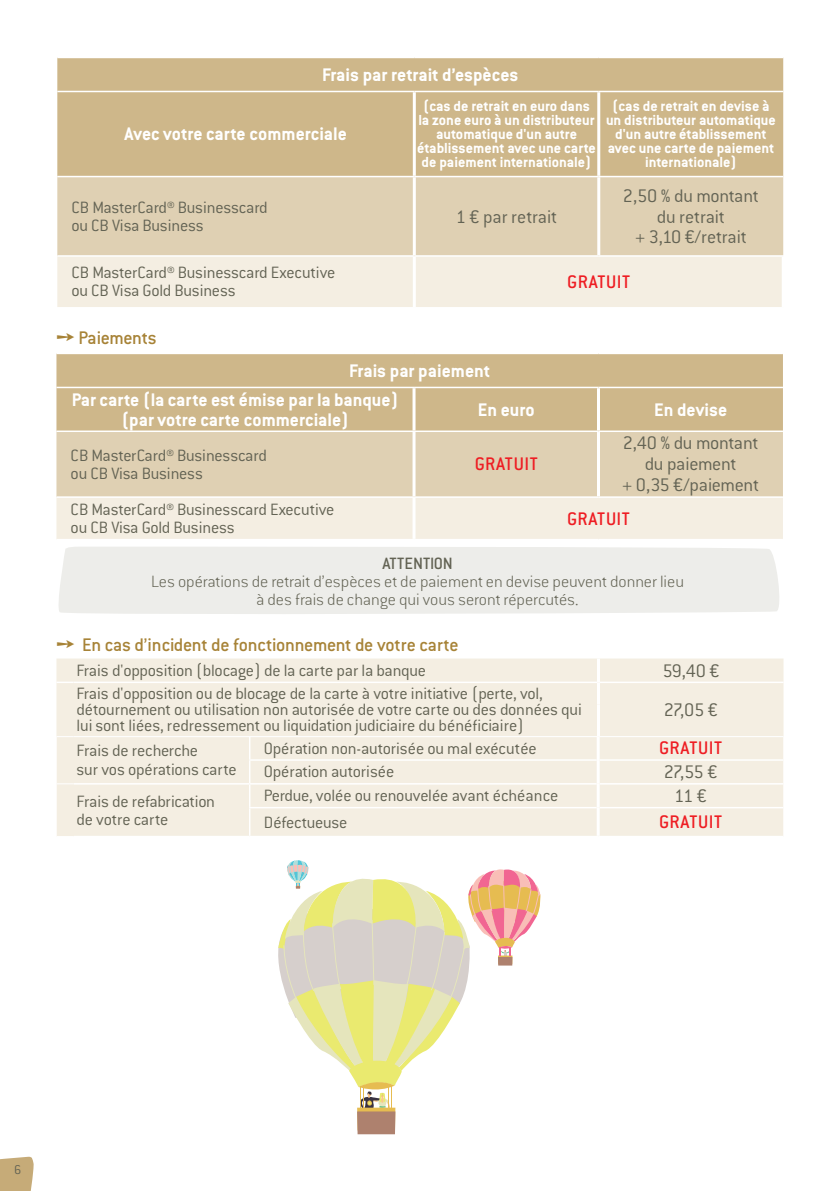
<style>
.page{position:relative;width:840px;height:1191px;background:#fff}
.page>*{position:absolute;margin:0;border:0;box-sizing:border-box;transform-origin:0 0}
.t1{font:700 20px/29px "Conduit ITC";color:#fff}
.t2{font:300 20px/21px "Conduit ITC";letter-spacing:-.015em;color:#636354;text-align:center}
.t3{font:500 20px "Conduit ITC";letter-spacing:-.015em;color:#a78337}
.t4{font:500 20px "Conduit ITC";letter-spacing:.025em;color:#ee1d23}
.t5{font:300 18px/18px "Conduit ITC";letter-spacing:-.015em;color:#636354}
.t6{font:200 18px/18px "Conduit ITC";color:#636354;text-align:center}
.t7{font:500 18px "Conduit ITC";color:#636354}
.t8{font:700 16px/14px "Conduit ITC";color:#fff;text-align:center}
.t9{font:300 14px "Conduit ITC";color:#636354}
</style>
<div class="page">
<svg style="left:0;top:1156px;width:34px;height:35px"></svg>
<div style="left:58px;top:547px;width:721px;height:67px;background:#ededea"></div>
<div style="left:57px;top:737px;width:725px;height:99px;background:#f4eee2"></div>
<hr style="left:249px;top:759px;width:347px;height:1px;background:#fff">
<hr style="left:599px;top:759px;width:183px;height:1px;background:#fff">
<hr style="left:74px;top:783px;width:175px;height:1px;background:#fff">
<hr style="left:249px;top:783px;width:347px;height:1px;background:#fff">
<hr style="left:599px;top:783px;width:183px;height:1px;background:#fff">
<hr style="left:249px;top:807px;width:347px;height:1px;background:#fff">
<hr style="left:599px;top:807px;width:183px;height:1px;background:#fff">
<hr style="left:596px;top:737px;width:3px;height:23px;background:#fff">
<hr style="left:596px;top:760px;width:3px;height:24px;background:#fff">
<hr style="left:596px;top:784px;width:3px;height:23px;background:#fff">
<hr style="left:596px;top:807px;width:3px;height:29px;background:#fff">
<svg style="left:249px;top:737px;width:1px;height:99px"></svg>
<svg style="left:57px;top:783px;width:17px;height:1px"></svg>
<div style="left:56px;top:354px;width:726px;height:76px;background:#ceb78a"></div>
<div style="left:56px;top:432px;width:726px;height:64px;background:#dfd0b3"></div>
<div style="left:56px;top:498px;width:726px;height:41px;background:#f4eee2"></div>
<hr style="left:412px;top:388px;width:3px;height:42px;background:#fff">
<hr style="left:596px;top:388px;width:3px;height:42px;background:#fff">
<hr style="left:412px;top:432px;width:3px;height:64px;background:#fff">
<hr style="left:596px;top:432px;width:3px;height:64px;background:#fff">
<hr style="left:412px;top:498px;width:3px;height:41px;background:#fff">
<hr style="left:414px;top:387px;width:184px;height:1px;background:#fff">
<hr style="left:56px;top:387px;width:358px;height:1px;background:#fff">
<hr style="left:598px;top:387px;width:184px;height:1px;background:#fff">
<div style="left:57px;top:58px;width:725px;height:118px;background:#ceb78a"></div>
<div style="left:57px;top:177px;width:725px;height:78px;background:#dfd0b3"></div>
<div style="left:57px;top:257px;width:724px;height:50px;background:#f4eee2"></div>
<hr style="left:412px;top:92px;width:3px;height:84px;background:#fff">
<hr style="left:597px;top:92px;width:3px;height:84px;background:#fff">
<hr style="left:412px;top:177px;width:3px;height:78px;background:#fff">
<hr style="left:597px;top:177px;width:3px;height:78px;background:#fff">
<hr style="left:412px;top:257px;width:3px;height:50px;background:#fff">
<hr style="left:414px;top:91px;width:184px;height:1px;background:#fff">
<hr style="left:598px;top:91px;width:184px;height:1px;background:#fff">
<hr style="left:57px;top:91px;width:357px;height:1px;background:#fff">
<div style="left:56px;top:658px;width:727px;height:78px;background:#f4eee2"></div>
<hr style="left:73px;top:681px;width:523px;height:2px;background:#fff">
<hr style="left:599px;top:681px;width:184px;height:2px;background:#fff">
<hr style="left:596px;top:658px;width:3px;height:24px;background:#fff">
<hr style="left:596px;top:682px;width:3px;height:22px;background:#fff">
<hr style="left:596px;top:704px;width:3px;height:32px;background:#fff">
<svg style="left:56px;top:681px;width:17px;height:2px"></svg>
<div style="left:357px;top:1111px;width:38px;height:23px;background:#ae816e"></div>
<svg style="left:278px;top:860px;width:263px;height:270px"></svg>
<p class="t1" style="left:322px;top:59px;width:198px">Frais par retrait d’espèces</p>
<p class="t1" style="left:125px;top:119px;width:224px">Avec votre carte commerciale</p>
<p class="t8" style="left:417px;top:98px;width:180px">(cas de retrait en euro dans la zone euro à un distributeur automatique d'un autre établissement avec une carte de paiement internationale)</p>
<p class="t8" style="left:605px;top:98px;width:171px">(cas de retrait en devise à un distributeur automatique d'un autre établissement avec une carte de paiement internationale)</p>
<p class="t5" style="left:71px;top:198px;width:198px">CB MasterCard® Businesscard ou CB Visa Business</p>
<p class="t2" style="left:455px;top:205px;width:103px">1 € par retrait</p>
<p class="t2" style="left:622px;top:186px;width:138px;line-height:20px">2,50 % du montant du retrait<br>+ 3,10 €/retrait</p>
<p class="t5" style="left:71px;top:263px;width:265px">CB MasterCard® Businesscard Executive ou CB Visa Gold Business</p>
<p class="t4" style="left:567px;top:269px;width:64px">GRATUIT</p>
<p class="t3" style="left:78px;top:326px;width:80px">Paiements</p>
<p class="t1" style="left:72px;top:355px;width:419px;text-indent:277px">Frais par paiement<br>Par carte (la carte est émise par la banque)</p>
<p class="t1" style="left:121px;top:404px;width:229px">(par votre carte commerciale)</p>
<p class="t1" style="left:477px;top:394px;width:58px">En euro</p>
<p class="t1" style="left:654px;top:394px;width:74px">En devise</p>
<p class="t5" style="left:71px;top:445px;width:198px">CB MasterCard® Businesscard ou CB Visa Business</p>
<p class="t4" style="left:474px;top:452px;width:64px">GRATUIT</p>
<p class="t2" style="left:622px;top:432px;width:138px">2,40 % du montant du paiement<br>+ 0,35 €/paiement</p>
<p class="t5" style="left:71px;top:500px;width:265px">CB MasterCard® Businesscard Executive ou CB Visa Gold Business</p>
<p class="t4" style="left:566px;top:506px;width:64px">GRATUIT</p>
<p class="t7" style="left:382px;top:553px;width:16px">Attention</p>
<p class="t6" style="left:151px;top:572px;width:534px">Les opérations de retrait d’espèces et de paiement en devise peuvent donner lieu à des frais de change qui vous seront répercutés.</p>
<p class="t3" style="left:82px;top:632px;width:378px">En cas d’incident de fonctionnement de votre carte</p>
<p class="t5" style="left:76px;top:661px;width:351px">Frais d'opposition (blocage) de la carte par la banque</p>
<p class="t2" style="left:662px;top:659px;width:59px">59,40 €</p>
<p class="t5" style="left:76px;top:685px;width:507px;line-height:16px">Frais d'opposition ou de blocage de la carte à votre initiative (perte, vol, détournement ou utilisation non autorisée de votre carte ou des données qui lui sont liées, redressement ou liquidation judiciaire du bénéficiaire)</p>
<p class="t2" style="left:663px;top:698px;width:56px">27,05 €</p>
<p class="t5" style="left:77px;top:741px;width:161px">Frais de recherche<br>sur vos opérations carte</p>
<p class="t5" style="left:264px;top:738px;width:274px">Opération non-autorisée ou mal exécutée</p>
<p class="t4" style="left:659px;top:736px;width:64px">GRATUIT</p>
<p class="t5" style="left:264px;top:762px;width:132px">Opération autorisée</p>
<p class="t2" style="left:663px;top:761px;width:55px">27,55 €</p>
<p class="t5" style="left:77px;top:791px;width:140px">Frais de refabrication de votre carte</p>
<p class="t5" style="left:264px;top:786px;width:296px">Perdue, volée ou renouvelée avant échéance</p>
<p class="t2" style="left:674px;top:784px;width:34px">11 €</p>
<p class="t5" style="left:264px;top:812px;width:85px">Défectueuse</p>
<p class="t4" style="left:659px;top:810px;width:64px">GRATUIT</p>
<p class="t9" style="left:14px;top:1161px;width:9px">6</p>
</div>
